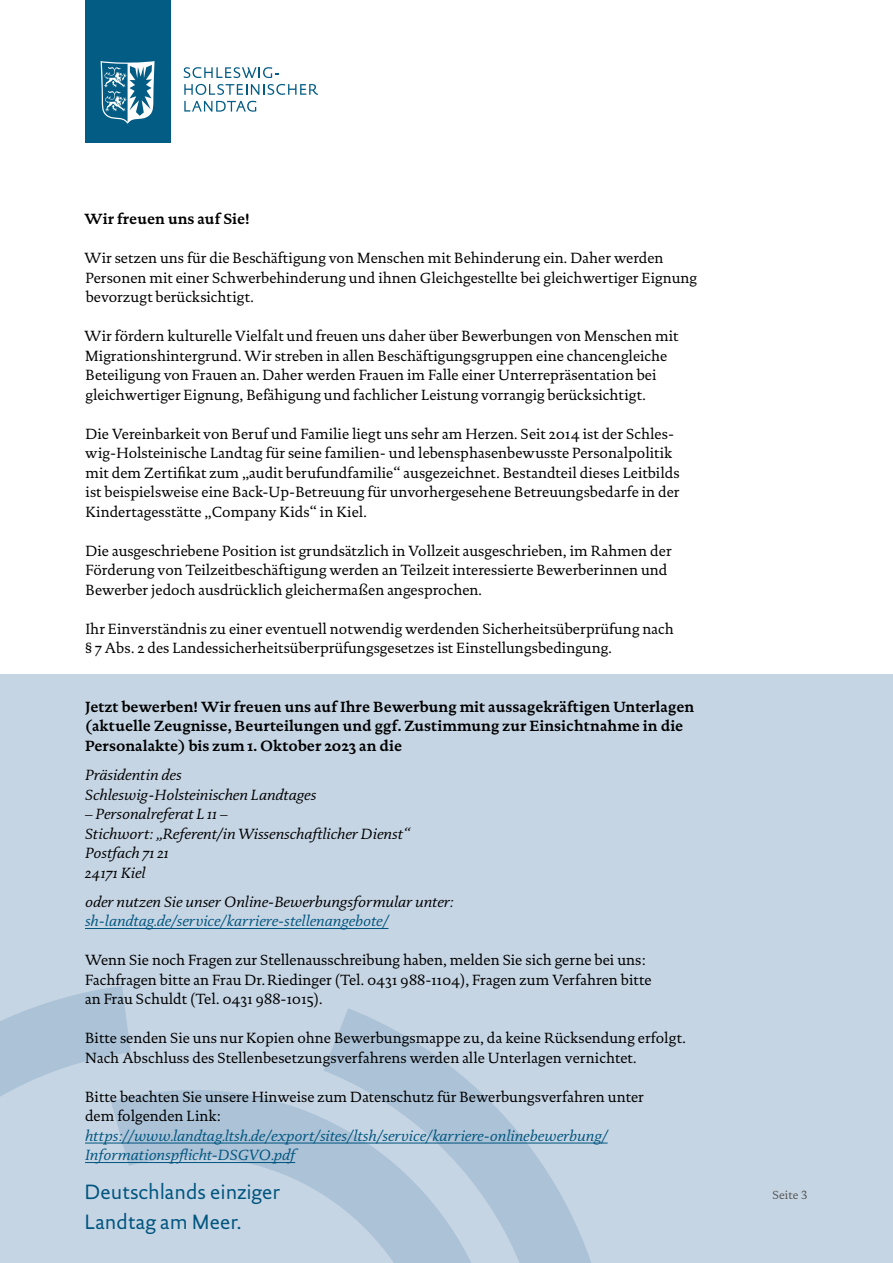
<style>
.page{position:relative;width:893px;height:1263px;background:#fff}
.page>*{position:absolute;margin:0;border:0;box-sizing:border-box;transform-origin:0 0}
.t1{font:21px/29.2px "DTL Documenta Sans TOT";color:#00557f}
.P_-_Fließtext_Serif{font:15px/19.5px "DTL Documenta TOT";color:#000}
.P_-_Fließtext_Serif-2{font:italic 15px/19.5px "DTL Documenta TOT";color:#00557f}
.P_-_Fließtext_Kontak{font:italic 15px/19.5px "DTL Documenta TOT";color:#000}
.H4_-_Überschrift_Fuß{font:700 15px/19.5px "DTL Documenta TOT";color:#000}
.P_-_ohne_Abstand_dan{font:italic 15px "DTL Documenta TOT";color:#00557f}
.P_-_Fließtext_Serif-3{font:700 15px "DTL Documenta TOT";color:#000}
.t2{font:12px "DTL Documenta TOT";letter-spacing:.005em;color:#575756}
.s1{font-style:normal;color:#000}
</style>
<div class="page">
<div style="left:0;top:675px;width:893px;height:588px;background:#c6d5e4"></div>
<svg style="left:0;top:986px;width:608px;height:277px"></svg>
<hr style="left:85px;top:928px;width:303px;height:1px;background:#00557f">
<hr style="left:85px;top:1143px;width:523px;height:1px;background:#00557f">
<hr style="left:85px;top:1162px;width:210px;height:1px;background:#00557f">
<svg style="left:184px;top:67px;width:95px;height:11px"></svg>
<svg style="left:184px;top:84px;width:134px;height:11px"></svg>
<svg style="left:184px;top:101px;width:72px;height:11px"></svg>
<div style="left:85px;top:0;width:85px;height:142px;background:#035c84"></div>
<svg style="left:101px;top:61px;width:54px;height:63px"></svg>
<p class="P_-_Fließtext_Serif-3" style="left:84px;top:210px;width:167px">Wir freuen uns auf Sie!</p>
<p class="P_-_Fließtext_Serif" style="left:84px;top:248px;width:614px">Wir setzen uns für die Beschäftigung von Menschen mit Behinderung ein. Daher werden<br>Personen mit einer Schwerbehinderung und ihnen Gleichgestellte bei gleichwertiger Eignung bevorzugt berücksichtigt.</p>
<p class="P_-_Fließtext_Serif" style="left:84px;top:326px;width:595px">Wir fördern kulturelle Vielfalt und freuen uns daher über Bewerbungen von Menschen mit Migrationshintergrund. Wir streben in allen Beschäftigungsgruppen eine chancengleiche Beteiligung von Frauen an. Daher werden Frauen im Falle einer Unterrepräsentation bei gleichwertiger Eignung, Befähigung und fachlicher Leistung vorrangig berücksichtigt.</p>
<p class="P_-_Fließtext_Serif" style="left:85px;top:424px;width:596px">Die Vereinbarkeit von Beruf und Familie liegt uns sehr am Herzen. Seit 2014 ist der Schles&shy;wig-Holsteinische Landtag für seine familien- und lebensphasenbewusste Personalpolitik mit dem Zertifikat zum „audit berufundfamilie“ ausgezeichnet. Bestandteil dieses Leitbilds ist beispielsweise eine Back-Up-Betreuung für unvorhergesehene Betreuungsbedarfe in der Kindertagesstätte „Company Kids“ in Kiel.</p>
<p class="P_-_Fließtext_Serif" style="left:86px;top:541px;width:588px">Die ausgeschriebene Position ist grundsätzlich in Vollzeit ausgeschrieben, im Rahmen der<br>Förderung von Teilzeitbeschäftigung werden an Teilzeit interessierte Bewerberinnen und<br>Bewerber jedoch ausdrücklich gleichermaßen angesprochen.</p>
<p class="P_-_Fließtext_Serif" style="left:85px;top:619px;width:591px">Ihr Einverständnis zu einer eventuell notwendig werdenden Sicherheitsüberprüfung nach §7 Abs. 2 des Landessicherheitsüberprüfungsgesetzes ist Einstellungsbedingung.</p>
<h4 class="H4_-_Überschrift_Fuß" style="left:85px;top:697px;width:611px">Jetzt bewerben! Wir freuen uns auf Ihre Bewerbung mit aussagekräftigen Unterlagen (aktuelle Zeugnisse, Beurteilungen und ggf. Zustimmung zur Einsichtnahme in die<br>Personalakte) bis zum 1. Oktober 2023 an die</h4>
<p class="P_-_Fließtext_Kontak" style="left:85px;top:765px;width:233px">Präsidentin des<br>Schleswig-Holsteinischen Landtages</p>
<p class="P_-_Fließtext_Kontak" style="left:85px;top:804px;width:326px">– Personalreferat L 11 –<br>Stichwort: „Referent/in Wissenschaftlicher Dienst“<br>Postfach 71 21<br>24171 Kiel</p>
<p class="P_-_Fließtext_Kontak" style="left:85px;top:892px;width:370px">oder nutzen Sie unser Online-Bewerbungsformular unter:</p>
<p class="P_-_ohne_Abstand_dan" style="left:85px;top:912px;width:305px">sh-landtag.de/service/karriere-stellenangebote/</p>
<p class="P_-_Fließtext_Serif" style="left:85px;top:950px;width:568px">Wenn Sie noch Fragen zur Stellenausschreibung haben, melden Sie sich gerne bei uns:<br>Fachfragen bitte an Frau Dr.Riedinger (Tel. 0431 988-1104), Fragen zum Verfahren bitte an Frau Schuldt (Tel. 0431 988-1015).</p>
<p class="P_-_Fließtext_Serif" style="left:85px;top:1028px;width:602px">Bitte senden Sie uns nur Kopien ohne Bewerbungsmappe zu, da keine Rücksendung erfolgt.<br>Nach Abschluss des Stellenbesetzungsverfahrens werden alle Unterlagen vernichtet.</p>
<p class="P_-_Fließtext_Serif-2" style="left:85px;top:1087px;width:560px"><span class="s1">Bitte beachten Sie unsere Hinweise zum Datenschutz für Bewerbungsverfahren unter dem folgenden Link: </span>https://www.landtag.ltsh.de/export/sites/ltsh/service/karriere-onlinebewerbung/ Informationspflicht-DSGVO.pdf</p>
<h1 class="t1" style="left:85px;top:1177px;width:197px">Deutschlands einziger<br>Landtag am Meer.</h1>
<p class="t2" style="left:772px;top:1188px;width:37px">Seite 3</p>
</div>
